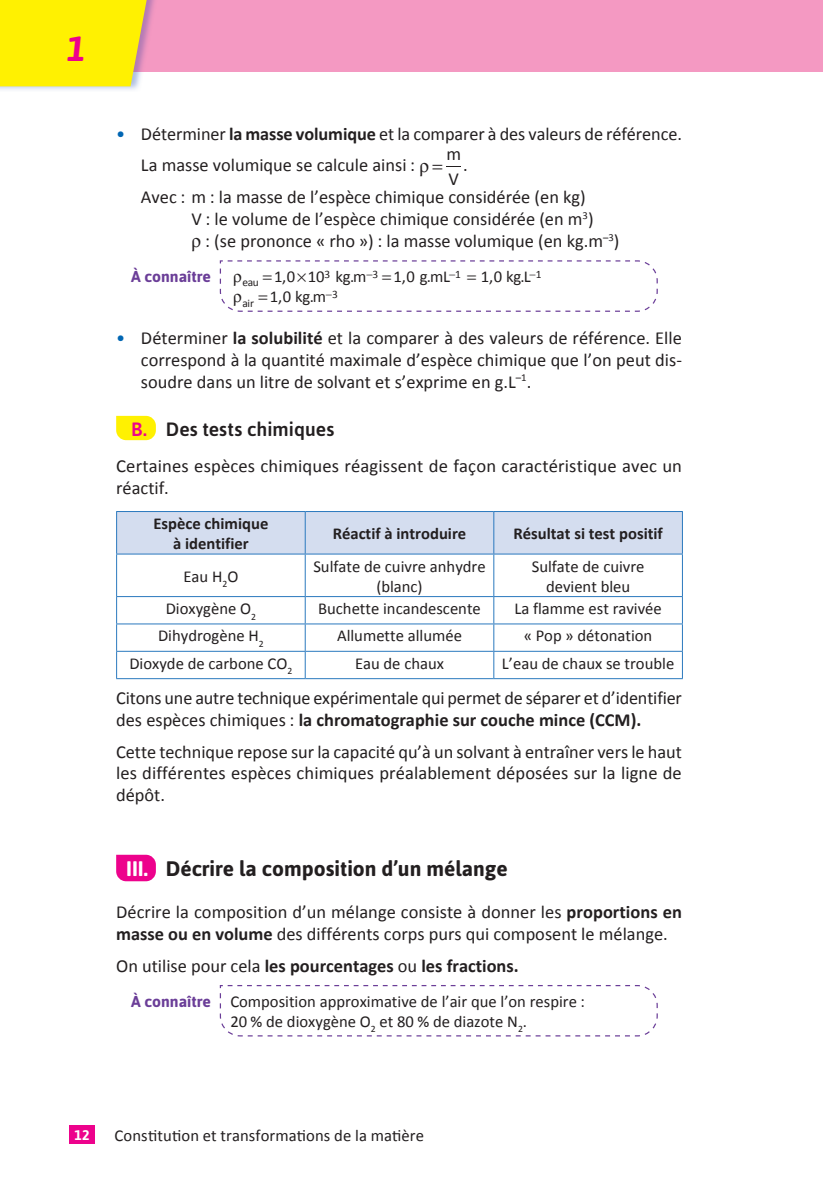
<style>
.page{position:relative;width:823px;height:1195px;background:#fff}
.page>*{position:absolute;margin:0;border:0;box-sizing:border-box;transform-origin:0 0}
.t1{font:italic 700 35px "Asap";color:#ed028c}
.t2{font:700 21px "Asap";color:#231f20}
.t3{font:500 19.25px "Asap";letter-spacing:.005em;color:#231f20}
.t4{font:18.38px/21.9px "Calibri";color:#231f20}
.t5{font:700 18.38px "Calibri";color:#231f20}
.t6{font:16.62px/20.1px "Calibri";color:#231f20}
.t7{font:700 16.62px/20.1px "Calibri";color:#231f20;text-align:center}
.t8{font:700 15.75px "Asap";color:#6b3e98}
.t9{font:700 14px "Asap";color:#fff}
.s1{color:#0166b3}
.s2{font-weight:700}
.s3{color:#ed028c}
.s4{color:#fff}
.s5{font-weight:400}
.s6{font-family:"Asap";font-weight:700;font-size:15.75px;color:#6b3e98}
</style>
<div class="page">
<hr style="left:821px;top:0;width:2px;height:71px;background:#f499c2">
<div style="left:0;top:0;width:820px;height:71px;background:#f499c2"></div>
<img style="left:0;top:0;width:161px;height:90px">
<div style="left:69px;top:1125px;width:26px;height:18px;background:#ed028c"></div>
<svg style="left:116px;top:416px;width:40px;height:24px"></svg>
<svg style="left:116px;top:854px;width:40px;height:27px"></svg>
<svg style="left:219px;top:985px;width:439px;height:52px"></svg>
<div style="left:117px;top:512px;width:565px;height:41px;background:#d4ddef"></div>
<hr style="left:305px;top:512px;width:1px;height:41px;background:#2b79be">
<hr style="left:493px;top:512px;width:1px;height:41px;background:#2b79be">
<hr style="left:305px;top:554px;width:1px;height:42px;background:#2b79be">
<hr style="left:493px;top:554px;width:1px;height:42px;background:#2b79be">
<hr style="left:116px;top:596px;width:189px;height:1px;background:#2b79be">
<hr style="left:305px;top:596px;width:189px;height:1px;background:#2b79be">
<hr style="left:494px;top:596px;width:189px;height:1px;background:#2b79be">
<hr style="left:116px;top:623px;width:189px;height:1px;background:#2b79be">
<hr style="left:305px;top:623px;width:189px;height:1px;background:#2b79be">
<hr style="left:494px;top:623px;width:189px;height:1px;background:#2b79be">
<hr style="left:116px;top:651px;width:189px;height:1px;background:#2b79be">
<hr style="left:305px;top:651px;width:189px;height:1px;background:#2b79be">
<svg style="left:305px;top:597px;width:1px;height:81px"></svg>
<hr style="left:494px;top:651px;width:189px;height:1px;background:#2b79be">
<svg style="left:493px;top:597px;width:1px;height:81px"></svg>
<hr style="left:116px;top:511px;width:189px;height:1px;background:#2b79be">
<hr style="left:116px;top:512px;width:1px;height:41px;background:#2b79be">
<hr style="left:305px;top:511px;width:189px;height:1px;background:#2b79be">
<hr style="left:494px;top:511px;width:189px;height:1px;background:#2b79be">
<hr style="left:682px;top:512px;width:1px;height:41px;background:#2b79be">
<hr style="left:116px;top:553px;width:189px;height:1px;background:#2b79be">
<hr style="left:116px;top:554px;width:1px;height:42px;background:#2b79be">
<hr style="left:305px;top:553px;width:189px;height:1px;background:#2b79be">
<hr style="left:494px;top:553px;width:189px;height:1px;background:#2b79be">
<hr style="left:682px;top:554px;width:1px;height:42px;background:#2b79be">
<svg style="left:116px;top:597px;width:1px;height:81px"></svg>
<svg style="left:682px;top:597px;width:1px;height:81px"></svg>
<hr style="left:116px;top:678px;width:189px;height:1px;background:#2b79be">
<hr style="left:305px;top:678px;width:189px;height:1px;background:#2b79be">
<hr style="left:494px;top:678px;width:189px;height:1px;background:#2b79be">
<svg style="left:0;top:0;width:151px;height:86px;background:#fbea11"></svg>
<svg style="left:446px;top:166px;width:15px;height:1px"></svg>
<svg style="left:219px;top:260px;width:439px;height:52px"></svg>
<h1 class="t1" style="left:67px;top:25px;width:20px">1</h1>
<p class="t4" style="left:141px;top:118px;width:542px;line-height:31.5px;text-indent:-25px"><span class="s1">•</span> Déterminer <span class="s2">la masse volumique</span> et la comparer à des valeurs de référence.<br>La masse volumique se calcule ainsi :</p>
<p class="t4" style="left:446px;top:141px;width:16px;line-height:25.7px">m<br>V</p>
<p class="t4" style="left:141px;top:149px;width:446px;line-height:31.8px;text-indent:322px">.<br>Avec : m : la masse de l’espèce chimique considérée (en kg)</p>
<p class="t4" style="left:205px;top:208px;width:416px;text-indent:-14px">V : le volume de l’espèce chimique considérée (en m<sup>3</sup>)<br>: (se prononce « rho ») : la masse volumique (en kg.m<sup>–3</sup>)</p>
<p class="t8" style="left:131px;top:266px;width:81px">À connaître</p>
<p class="t6" style="left:242px;top:267px;width:300px"><sub>eau</sub> 1,0 10<sup>3</sup> kg.m−<sup>3</sup> 1,0 g.mL−<sup>1</sup> 1,0 kg.L−<sup>1 </sup><sub>air</sub> 1,0 kg.m−<sup>3</sup></p>
<p class="t4" style="left:141px;top:327px;width:542px;text-align:justify;text-indent:-25px"><span class="s1">•</span> Déterminer <span class="s2">la solubilité</span> et la comparer à des valeurs de référence. Elle correspond à la quantité maximale d’espèce chimique que l’on peut dis&shy;soudre dans un litre de solvant et s’exprime en g.L<sup>–1</sup>.</p>
<p class="t3" style="left:131px;top:416px;width:205px"><span class="s3">B.</span> Des tests chimiques</p>
<p class="t4" style="left:116px;top:455px;width:567px">Certaines espèces chimiques réagissent de façon caractéristique avec un réactif.</p>
<p class="t7" style="left:153px;top:513px;width:116px">Espèce chimique à identifier</p>
<p class="t7" style="left:333px;top:523px;width:135px">Réactif à introduire</p>
<p class="t7" style="left:513px;top:523px;width:151px">Résultat si test positif</p>
<p class="t6" style="left:183px;top:566px;width:56px">Eau H<sub>2</sub>O</p>
<p class="t6" style="left:313px;top:556px;width:174px;text-align:center">Sulfate de cuivre anhydre (blanc)</p>
<p class="t6" style="left:531px;top:556px;width:114px;text-align:center">Sulfate de cuivre devient bleu</p>
<p class="t6" style="left:166px;top:598px;width:92px">Dioxygène O<sub>2</sub></p>
<p class="t6" style="left:318px;top:598px;width:164px">Buchette incandescente</p>
<p class="t6" style="left:514px;top:598px;width:149px">La flamme est ravivée</p>
<p class="t6" style="left:158px;top:626px;width:107px">Dihydrogène H<sub>2</sub></p>
<p class="t6" style="left:337px;top:626px;width:126px">Allumette allumée</p>
<p class="t6" style="left:524px;top:626px;width:130px">« Pop » détonation</p>
<p class="t6" style="left:129px;top:653px;width:164px">Dioxyde de carbone CO<sub>2</sub></p>
<p class="t6" style="left:355px;top:653px;width:90px">Eau de chaux</p>
<p class="t6" style="left:502px;top:653px;width:174px">L’eau de chaux se trouble</p>
<p class="t4" style="left:116px;top:687px;width:567px">Citons une autre technique expérimentale qui permet de séparer et d’identifier des espèces chimiques : <span class="s2">la chromatographie sur couche mince (CCM).</span></p>
<p class="t4" style="left:116px;top:740px;width:567px;text-align:justify">Cette technique repose sur la capacité qu’à un solvant à entraîner vers le haut les différentes espèces chimiques préalablement déposées sur la ligne de dépôt.</p>
<p class="t2" style="left:126px;top:854px;width:383px"><span class="s4">III.</span> Décrire la composition d’un mélange</p>
<p class="t4" style="left:116px;top:901px;width:567px">Décrire la composition d’un mélange consiste à donner les <span class="s2">proportions en masse ou en volume</span> des différents corps purs qui composent le mélange.</p>
<p class="t5" style="left:116px;top:953px;width:404px"><span class="s5">On utilise pour cela</span> les pourcentages <span class="s5">ou</span> les fractions.</p>
<p class="t6" style="left:230px;top:991px;width:356px;text-indent:-99px"><span class="s6">À connaître</span> Composition approximative de l’air que l’on respire :<br>20 % de dioxygène O<sub>2</sub> et 80 % de diazote N<sub>2</sub>.</p>
<p class="t9" style="left:74px;top:1125px;width:17px">12</p>
<p class="t6" style="left:114px;top:1125px;width:311px">Constitution et transformations de la matière</p>
</div>
